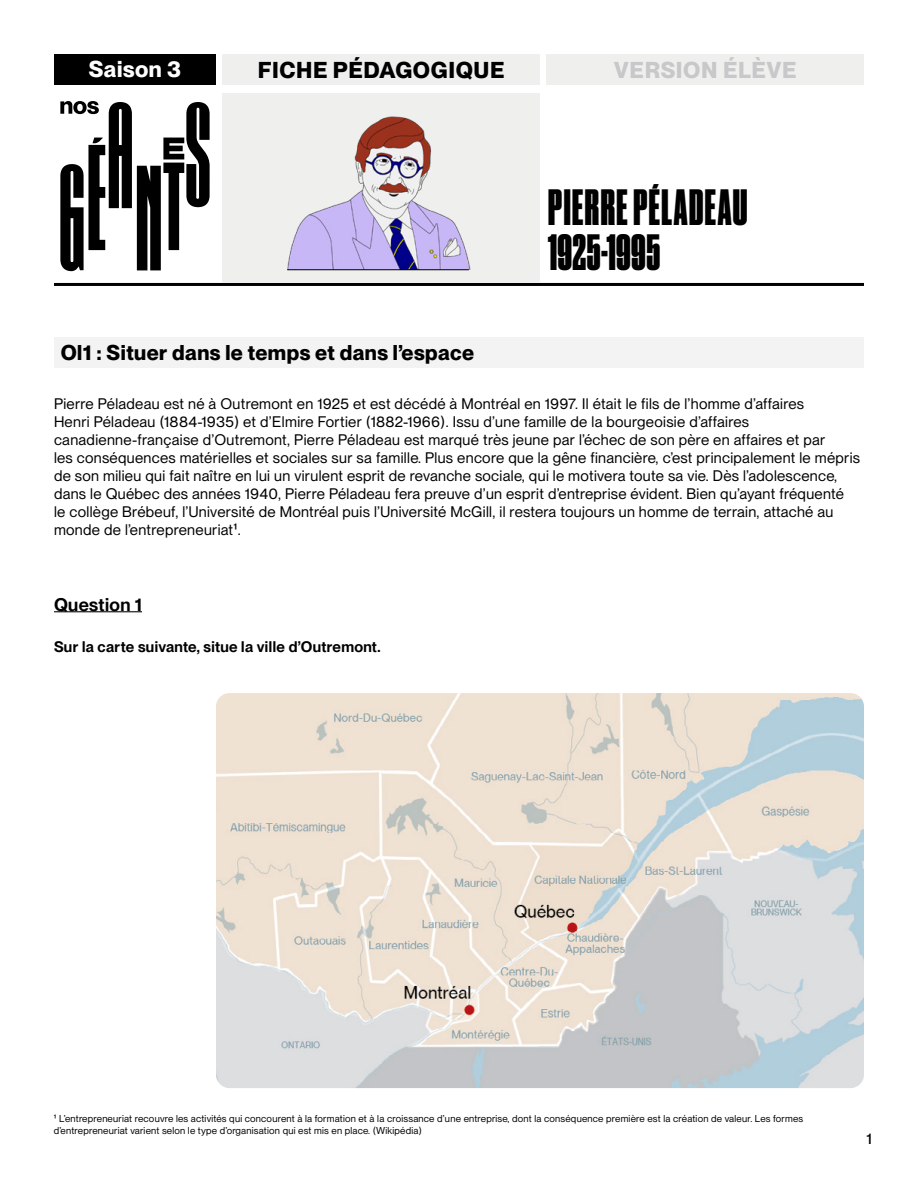
<style>
.page{position:relative;width:918px;height:1188px;background:#fff}
.page>*{position:absolute;margin:0;border:0;box-sizing:border-box;transform-origin:0 0}
.t1{font:48px/45px "Druk Cond Super";letter-spacing:.03em;color:#000}
.t2{font:700 22.5px "PP Neue Montreal";letter-spacing:.025em;color:#000}
.t3{font:700 22.5px "PP Neue Montreal";letter-spacing:.025em;color:#c7c8ca}
.t4{font:700 22.5px "PP Neue Montreal";letter-spacing:.025em;color:#fff}
.t5{font:700 21px "PP Neue Montreal";letter-spacing:.02em;color:#000}
.t6{font:600 18px "PP Neue Montreal TT";letter-spacing:.02em;color:#000}
.t7{font:15px/18px "PP Neue Montreal";letter-spacing:.02em;color:#000}
.t8{font:600 15px "PP Neue Montreal TT";letter-spacing:.02em;color:#000}
.t9{font:500 15px "PP Neue Montreal";color:#000}
.t10{font:9.75px/12px "PP Neue Montreal";letter-spacing:.02em;color:#000}
</style>
<div class="page">
<div style="left:54px;top:337px;width:810px;height:31px;background:#f2f3f2"></div>
<hr style="left:54px;top:611px;width:88px;height:1px;background:#000">
<div style="left:54px;top:54px;width:162px;height:31px;background:#000"></div>
<div style="left:547px;top:54px;width:317px;height:31px;background:#eff0ee"></div>
<div style="left:222px;top:54px;width:318px;height:31px;background:#eff0ee"></div>
<svg style="left:60px;top:101px;width:150px;height:170px"></svg>
<hr style="left:54px;top:283px;width:810px;height:3px;background:#000">
<img style="left:216px;top:693px;width:648px;height:395px">
<div style="left:222px;top:94px;width:318px;height:189px;background:#eff0ee"></div>
<img style="left:287px;top:116px;width:184px;height:154px">
<hr style="left:287px;top:270px;width:182px;height:1px;background:#000">
<h2 class="t4" style="left:89px;top:56px;width:94px">Saison 3</h2>
<h2 class="t2" style="left:258px;top:57px;width:248px">FICHE PÉDAGOGIQUE</h2>
<h2 class="t3" style="left:614px;top:57px;width:184px">VERSION ÉLÈVE</h2>
<h3 class="t5" style="left:61px;top:340px;width:415px">Ol1 : Situer dans le temps et dans l’espace</h3>
<h1 class="t1" style="left:548px;top:184px;width:201px">PIERRE PÉLADEAU<br>1925-1995</h1>
<p class="t7" style="left:54px;top:395px;width:808px">Pierre Péladeau est né à Outremont en 1925 et est décédé à Montréal en 1997. Il était le fils de l’homme d’affaires<br>Henri Péladeau (1884-1935) et d’Elmire Fortier (1882-1966). Issu d’une famille de la bourgeoisie d’affaires canadienne-française d’Outremont, Pierre Péladeau est marqué très jeune par l’échec de son père en affaires et par<br>les conséquences matérielles et sociales sur sa famille. Plus encore que la gêne financière, c’est principalement le mépris de son milieu qui fait naître en lui un virulent esprit de revanche sociale, qui le motivera toute sa vie. Dès l’adolescence, dans le Québec des années 1940, Pierre Péladeau fera preuve d’un esprit d’entreprise évident. Bien qu’ayant fréquenté<br>le collège Brébeuf, l’Université de Montréal puis l’Université McGill, il restera toujours un homme de terrain, attaché au monde de l’entrepreneuriat¹.</p>
<p class="t6" style="left:54px;top:594px;width:90px">Question 1</p>
<p class="t8" style="left:54px;top:638px;width:328px">Sur la carte suivante, situe la ville d’Outremont.</p>
<p class="t10" style="left:54px;top:1113px;width:751px">¹ L’entrepreneuriat recouvre les activités qui concourent à la formation et à la croissance d’une entreprise, dont la conséquence première est la création de valeur. Les formes d’entrepreneuriat varient selon le type d’organisation qui est mis en place. (Wikipédia)</p>
<p class="t9" style="left:866px;top:1130px;width:7px">1</p>
</div>
